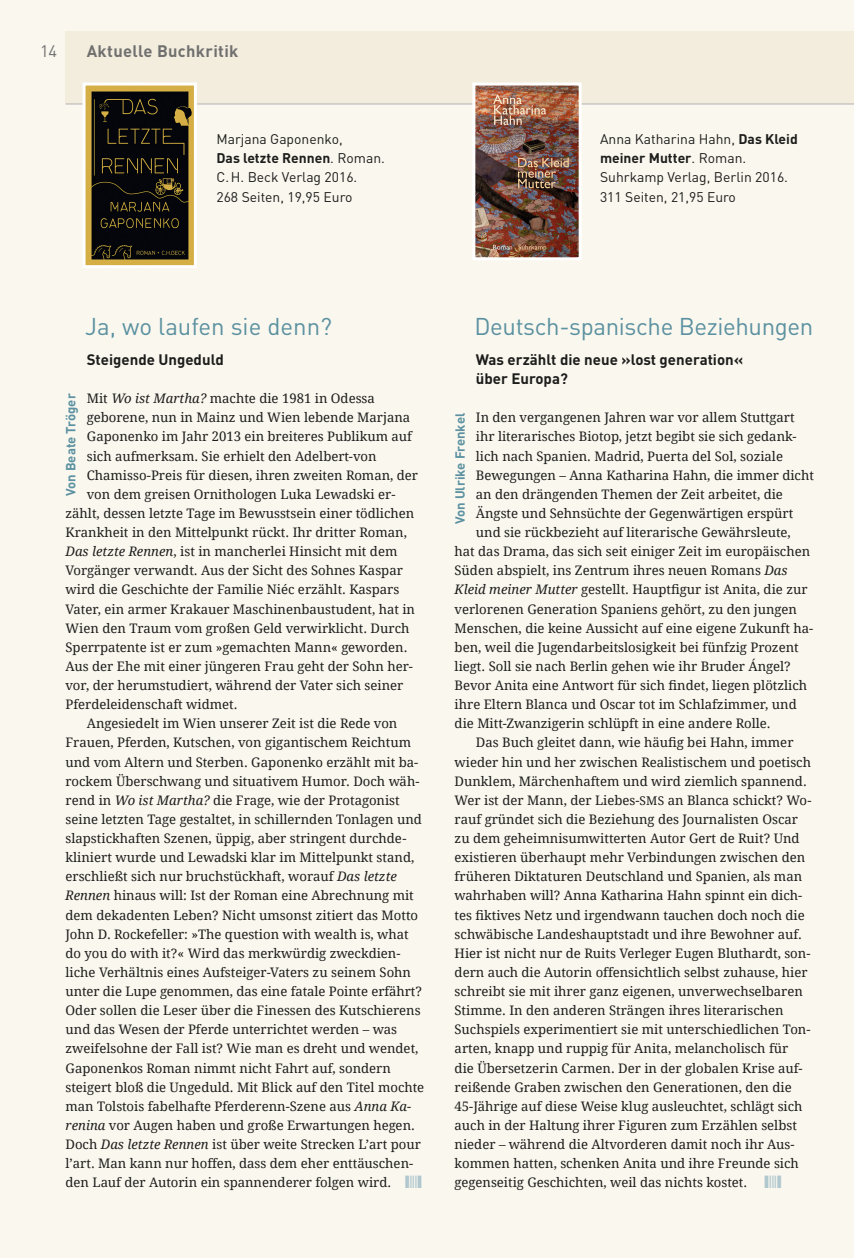
<style>
.page{position:relative;width:854px;height:1258px;background:#fff}
.page>*{position:absolute;margin:0;border:0;box-sizing:border-box;transform-origin:0 0}
.t1{font:24px "DINOT";letter-spacing:-.015em;color:#5b91a0}
.t2{font:700 16.5px "DINOT";letter-spacing:.02em;color:#70706f}
.t3{font:16.5px "DINOT";color:#70706f}
.t4{font:700 15px/19.2px "DINOT";color:#1d1d1b}
.t5{font:13.8px/19px "DINOT";color:#1d1d1b}
.t6{font:13.2px "Droid Serif";color:#1d1d1b}
.t7{font:700 13.2px "DINOT";color:#5b91a0}
.s1{font-weight:700}
.s2{font-style:italic}
.s3{font-size:12px}
</style>
<div class="page">
<div style="left:0;top:0;width:848px;height:1258px;background:#faf7ef"></div>
<div style="left:848px;top:0;width:6px;height:1258px;background:#faf7ef"></div>
<div style="left:848px;top:32px;width:6px;height:72px;background:#f3edde"></div>
<div style="left:66px;top:32px;width:782px;height:72px;background:#f3edde"></div>
<hr style="left:66px;top:104px;width:782px;height:1px;background:#b2b2b2">
<img style="left:476px;top:87px;width:102px;height:169px">
<div style="left:472px;top:83px;width:110px;height:177px;border:3px solid #fff"></div>
<img style="left:87px;top:87px;width:106px;height:177px">
<div style="left:83px;top:83px;width:114px;height:185px;border:3px solid #fff"></div>
<p class="t3" style="left:40px;top:40px;width:19px">14</p>
<p class="t2" style="left:87px;top:40px;width:153px">Aktuelle Buchkritik</p>
<p class="t5" style="left:216px;top:129px;width:170px">Marjana Gaponenko,<br><span class="s1">Das letzte Rennen</span>. Roman.<br>C.H. Beck Verlag 2016.<br>268 Seiten, 19,95 Euro</p>
<p class="t5" style="left:600px;top:129px;width:199px">Anna Katharina Hahn, <span class="s1">Das Kleid meiner Mutter</span>. Roman.<br>Suhrkamp Verlag, Berlin 2016.<br>311 Seiten, 21,95 Euro</p>
<h1 class="t1" style="left:85px;top:310px;width:248px">Ja, wo laufen sie denn?</h1>
<p class="t4" style="left:87px;top:349px;width:139px">Steigende Ungeduld</p>
<p class="t6" style="left:87px;top:390px;width:290px">Mit <span class="s2">Wo ist Martha?</span> machte die 1981 in Odessa</p>
<p class="t6" style="left:87px;top:409px;width:325px">geborene, nun in Mainz und Wien lebende Marjana</p>
<p class="t6" style="left:87px;top:428px;width:327px">Gaponenko im Jahr 2013 ein breiteres Publikum auf</p>
<p class="t6" style="left:87px;top:448px;width:291px">sich aufmerksam. Sie erhielt den Adelbert-von</p>
<p class="t6" style="left:87px;top:467px;width:333px">Chamisso-Preis für diesen, ihren zweiten Roman, der</p>
<p class="t6" style="left:87px;top:486px;width:310px">von dem greisen Ornithologen Luka Lewadski er-</p>
<p class="t6" style="left:66px;top:505px;width:350px">zählt, dessen letzte Tage im Bewusstsein einer tödlichen</p>
<p class="t6" style="left:66px;top:524px;width:343px">Krankheit in den Mittelpunkt rückt. Ihr dritter Roman,</p>
<p class="t6" style="left:66px;top:543px;width:333px"><span class="s2">Das letzte Rennen</span>, ist in mancherlei Hinsicht mit dem</p>
<p class="t6" style="left:66px;top:562px;width:339px">Vorgänger verwandt. Aus der Sicht des Sohnes Kaspar</p>
<p class="t6" style="left:66px;top:581px;width:335px">wird die Geschichte der Familie Niéc erzählt. Kaspars</p>
<p class="t6" style="left:66px;top:601px;width:351px">Vater, ein armer Krakauer Maschinenbaustudent, hat in</p>
<p class="t6" style="left:66px;top:620px;width:345px">Wien den Traum vom großen Geld verwirklicht. Durch</p>
<p class="t6" style="left:66px;top:639px;width:343px">Sperrpatente ist er zum »gemachten Mann« geworden.</p>
<p class="t6" style="left:66px;top:658px;width:349px">Aus der Ehe mit einer jüngeren Frau geht der Sohn her-</p>
<p class="t6" style="left:66px;top:677px;width:339px">vor, der herumstudiert, während der Vater sich seiner</p>
<p class="t6" style="left:66px;top:696px;width:174px">Pferdeleidenschaft widmet.</p>
<p class="t6" style="left:87px;top:715px;width:312px">Angesiedelt im Wien unserer Zeit ist die Rede von</p>
<p class="t6" style="left:66px;top:734px;width:347px">Frauen, Pferden, Kutschen, von gigantischem Reichtum</p>
<p class="t6" style="left:66px;top:754px;width:354px">und vom Altern und Sterben. Gaponenko erzählt mit ba-</p>
<p class="t6" style="left:66px;top:773px;width:355px">rockem Überschwang und situativem Humor. Doch wäh-</p>
<p class="t6" style="left:66px;top:792px;width:336px">rend in <span class="s2">Wo ist Martha?</span> die Frage, wie der Protagonist</p>
<p class="t6" style="left:66px;top:811px;width:358px">seine letzten Tage gestaltet, in schillernden Tonlagen und</p>
<p class="t6" style="left:66px;top:830px;width:342px">slapstickhaften Szenen, üppig, aber stringent durchde-</p>
<p class="t6" style="left:66px;top:849px;width:350px">kliniert wurde und Lewadski klar im Mittelpunkt stand,</p>
<p class="t6" style="left:66px;top:868px;width:333px">erschließt sich nur bruchstückhaft, worauf <span class="s2">Das letzte</span></p>
<p class="t6" style="left:66px;top:887px;width:350px"><span class="s2">Rennen</span> hinaus will: Ist der Roman eine Abrechnung mit</p>
<p class="t6" style="left:66px;top:906px;width:354px">dem dekadenten Leben? Nicht umsonst zitiert das Motto</p>
<p class="t6" style="left:66px;top:926px;width:345px">John D. Rockefeller: »The question with wealth is, what</p>
<p class="t6" style="left:66px;top:945px;width:336px">do you do with it?« Wird das merkwürdig zweckdien-</p>
<p class="t6" style="left:66px;top:964px;width:347px">liche Verhältnis eines Aufsteiger-Vaters zu seinem Sohn</p>
<p class="t6" style="left:66px;top:983px;width:358px">unter die Lupe genommen, das eine fatale Pointe erfährt?</p>
<p class="t6" style="left:66px;top:1002px;width:357px">Oder sollen die Leser über die Finessen des Kutschierens</p>
<p class="t6" style="left:66px;top:1021px;width:333px">und das Wesen der Pferde unterrichtet werden – was</p>
<p class="t6" style="left:66px;top:1040px;width:354px">zweifelsohne der Fall ist? Wie man es dreht und wendet,</p>
<p class="t6" style="left:66px;top:1059px;width:327px">Gaponenkos Roman nimmt nicht Fahrt auf, sondern</p>
<p class="t6" style="left:66px;top:1079px;width:360px">steigert bloß die Ungeduld. Mit Blick auf den Titel mochte</p>
<p class="t6" style="left:66px;top:1098px;width:347px">man Tolstois fabelhafte Pferderenn-Szene aus <span class="s2">Anna Ka-</span></p>
<p class="t6" style="left:66px;top:1117px;width:351px"><span class="s2">renina</span> vor Augen haben und große Erwartungen hegen.</p>
<p class="t6" style="left:66px;top:1136px;width:357px">Doch <span class="s2">Das letzte Rennen</span> ist über weite Strecken L’art pour</p>
<p class="t6" style="left:66px;top:1155px;width:349px">l’art. Man kann nur hoffen, dass dem eher enttäuschen-</p>
<p class="t6" style="left:66px;top:1174px;width:327px">den Lauf der Autorin ein spannenderer folgen wird.</p>
<p class="t7" style="left:62px;top:496px;width:104px;rotate:-90deg">Von Beate Tröger</p>
<h1 class="t1" style="left:474px;top:310px;width:340px">Deutsch-spanische Beziehungen</h1>
<p class="t4" style="left:476px;top:349px;width:269px">Was erzählt die neue »lost generation« über Europa?</p>
<p class="t6" style="left:476px;top:409px;width:320px">In den vergangenen Jahren war vor allem Stuttgart</p>
<p class="t6" style="left:476px;top:428px;width:322px">ihr literarisches Biotop, jetzt begibt sie sich gedank-</p>
<p class="t6" style="left:476px;top:448px;width:309px">lich nach Spanien. Madrid, Puerta del Sol, soziale</p>
<p class="t6" style="left:476px;top:467px;width:340px">Bewegungen – Anna Katharina Hahn, die immer dicht</p>
<p class="t6" style="left:476px;top:486px;width:309px">an den drängenden Themen der Zeit arbeitet, die</p>
<p class="t6" style="left:476px;top:505px;width:319px">Ängste und Sehnsüchte der Gegenwärtigen erspürt</p>
<p class="t6" style="left:476px;top:524px;width:316px">und sie rückbezieht auf literarische Gewährsleute,</p>
<p class="t6" style="left:455px;top:543px;width:357px">hat das Drama, das sich seit einiger Zeit im europäischen</p>
<p class="t6" style="left:455px;top:562px;width:334px">Süden abspielt, ins Zentrum ihres neuen Romans <span class="s2">Das</span></p>
<p class="t6" style="left:455px;top:581px;width:354px"><span class="s2">Kleid meiner Mutter</span> gestellt. Hauptfigur ist Anita, die zur</p>
<p class="t6" style="left:455px;top:601px;width:344px">verlorenen Generation Spaniens gehört, zu den jungen</p>
<p class="t6" style="left:455px;top:620px;width:360px">Menschen, die keine Aussicht auf eine eigene Zukunft ha-</p>
<p class="t6" style="left:455px;top:639px;width:345px">ben, weil die Jugendarbeitslosigkeit bei fünfzig Prozent</p>
<p class="t6" style="left:455px;top:658px;width:338px">liegt. Soll sie nach Berlin gehen wie ihr Bruder Ángel?</p>
<p class="t6" style="left:455px;top:677px;width:354px">Bevor Anita eine Antwort für sich findet, liegen plötzlich</p>
<p class="t6" style="left:455px;top:696px;width:344px">ihre Eltern Blanca und Oscar tot im Schlafzimmer, und</p>
<p class="t6" style="left:455px;top:715px;width:317px">die Mitt-Zwanzigerin schlüpft in eine andere Rolle.</p>
<p class="t6" style="left:476px;top:734px;width:319px">Das Buch gleitet dann, wie häufig bei Hahn, immer</p>
<p class="t6" style="left:455px;top:754px;width:358px">wieder hin und her zwischen Realistischem und poetisch</p>
<p class="t6" style="left:455px;top:773px;width:354px">Dunklem, Märchenhaftem und wird ziemlich spannend.</p>
<p class="t6" style="left:455px;top:792px;width:358px">Wer ist der Mann, der Liebes-<span class="s3">SMS</span> an Blanca schickt? Wo-</p>
<p class="t6" style="left:455px;top:811px;width:345px">rauf gründet sich die Beziehung des Journalisten Oscar</p>
<p class="t6" style="left:455px;top:830px;width:346px">zu dem geheimnisumwitterten Autor Gert de Ruit? Und</p>
<p class="t6" style="left:455px;top:849px;width:352px">existieren überhaupt mehr Verbindungen zwischen den</p>
<p class="t6" style="left:455px;top:868px;width:349px">früheren Diktaturen Deutschland und Spanien, als man</p>
<p class="t6" style="left:455px;top:887px;width:349px">wahrhaben will? Anna Katharina Hahn spinnt ein dich-</p>
<p class="t6" style="left:455px;top:907px;width:352px">tes fiktives Netz und irgendwann tauchen doch noch die</p>
<p class="t6" style="left:455px;top:926px;width:349px">schwäbische Landeshauptstadt und ihre Bewohner auf.</p>
<p class="t6" style="left:455px;top:945px;width:357px">Hier ist nicht nur de Ruits Verleger Eugen Bluthardt, son-</p>
<p class="t6" style="left:455px;top:964px;width:354px">dern auch die Autorin offensichtlich selbst zuhause, hier</p>
<p class="t6" style="left:455px;top:983px;width:350px">schreibt sie mit ihrer ganz eigenen, unverwechselbaren</p>
<p class="t6" style="left:455px;top:1002px;width:330px">Stimme. In den anderen Strängen ihres literarischen</p>
<p class="t6" style="left:455px;top:1021px;width:357px">Suchspiels experimentiert sie mit unterschiedlichen Ton-</p>
<p class="t6" style="left:455px;top:1040px;width:335px">arten, knapp und ruppig für Anita, melancholisch für</p>
<p class="t6" style="left:455px;top:1060px;width:349px">die Übersetzerin Carmen. Der in der globalen Krise auf-</p>
<p class="t6" style="left:455px;top:1079px;width:339px">reißende Graben zwischen den Generationen, den die</p>
<p class="t6" style="left:455px;top:1098px;width:349px">45-Jährige auf diese Weise klug ausleuchtet, schlägt sich</p>
<p class="t6" style="left:455px;top:1117px;width:344px">auch in der Haltung ihrer Figuren zum Erzählen selbst</p>
<p class="t6" style="left:455px;top:1136px;width:342px">nieder – während die Altvorderen damit noch ihr Aus-</p>
<p class="t6" style="left:455px;top:1155px;width:346px">kommen hatten, schenken Anita und ihre Freunde sich</p>
<p class="t6" style="left:455px;top:1174px;width:294px">gegenseitig Geschichten, weil das nichts kostet.</p>
<p class="t7" style="left:451px;top:524px;width:113px;rotate:-90deg">Von Ulrike Frenkel</p>
</div>
